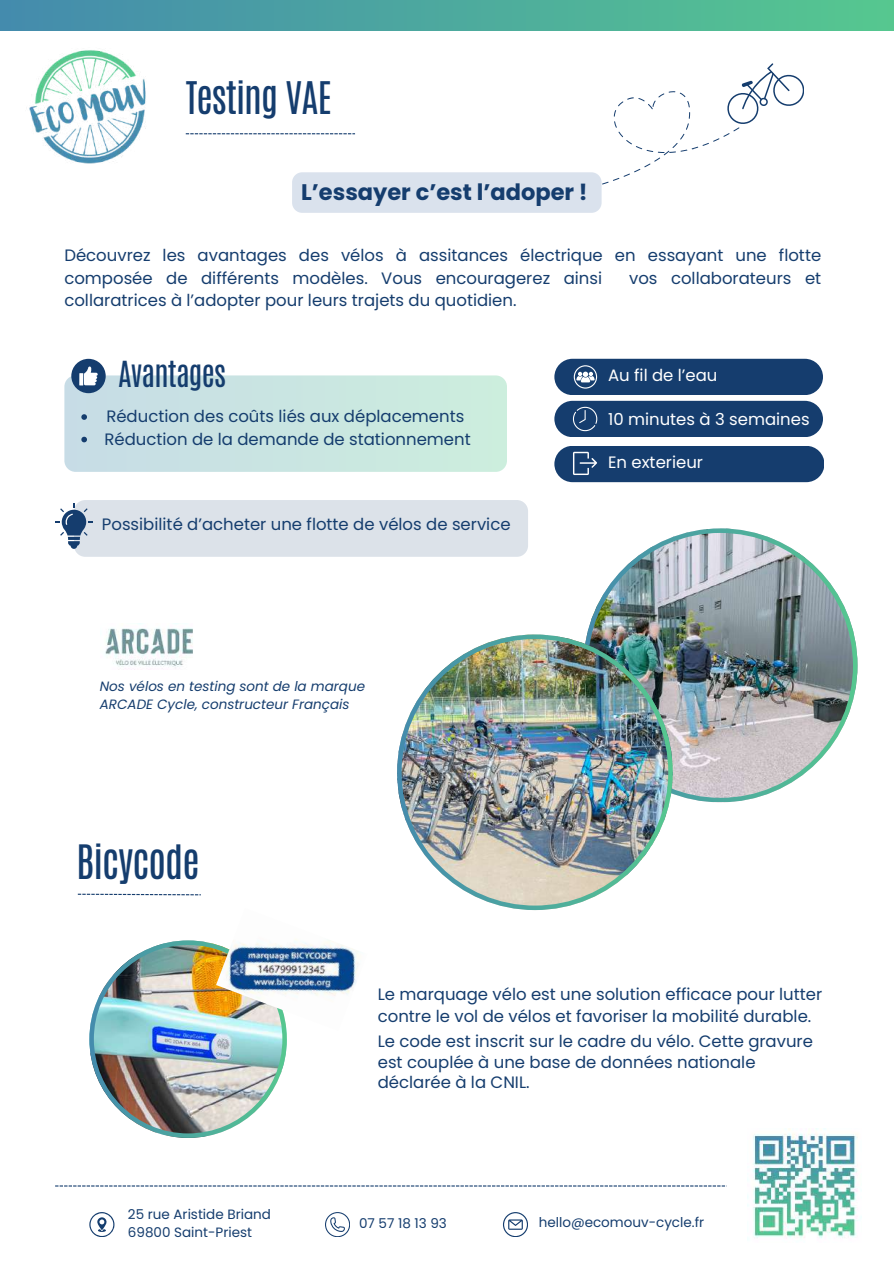
<style>
.page{position:relative;width:894px;height:1264px;background:#fff}
.page>*{position:absolute;margin:0;border:0;box-sizing:border-box;transform-origin:0 0}
.t1{font:39.6px "Antonio";letter-spacing:-.025em;color:#153d6e}
.t2{font:37.5px "Antonio";letter-spacing:-.025em;color:#153d6e}
.t3{font:30px "Antonio";letter-spacing:-.025em;color:#153d6e}
.t4{font:700 22.5px "Poppins";color:#153d6e}
.t5{font:16.5px/22.5px "Poppins";color:#153d6e}
.t6{font:16.5px "Poppins";color:#fff}
.t7{font:13.5px/18px "Poppins";color:#153d6e}
.t8{font:italic 13.5px/18px "Poppins";color:#153d6e}
</style>
<div class="page">
<svg style="left:55px;top:1185px;width:670px;height:1px"></svg>
<img style="left:747px;top:1128px;width:111px;height:112px">
<svg style="left:325px;top:1212px;width:24px;height:24px"></svg>
<svg style="left:503px;top:1212px;width:24px;height:24px"></svg>
<svg style="left:89px;top:1212px;width:25px;height:24px"></svg>
<div style="left:0;top:0;width:893px;height:31px;background:linear-gradient(to right,#448bad,#56c78f)"></div>
<img style="left:29px;top:50px;width:117px;height:114px">
<div style="left:554px;top:359px;width:268px;height:36px;background:#153d6e;border-radius:18px"></div>
<svg style="left:573px;top:365px;width:24px;height:23px"></svg>
<div style="left:554px;top:401px;width:268px;height:36px;background:#153d6e;border-radius:18px"></div>
<svg style="left:572px;top:407px;width:25px;height:24px"></svg>
<div style="left:554px;top:446px;width:270px;height:36px;background:#153d6e;border-radius:18px"></div>
<svg style="left:573px;top:452px;width:24px;height:23px"></svg>
<div style="left:64px;top:375px;width:442px;height:97px;background:#c9e5e2;border-radius:11px"></div>
<img style="left:105px;top:623px;width:88px;height:46px">
<img style="left:587px;top:528px;width:269px;height:274px">
<img style="left:397px;top:634px;width:275px;height:276px">
<div style="left:71px;top:359px;width:35px;height:34px;background:#153d6e;border-radius:50%"></div>
<svg style="left:79px;top:366px;width:19px;height:19px"></svg>
<svg style="left:55px;top:503px;width:21px;height:46px"></svg>
<svg style="left:186px;top:63px;width:617px;height:150px"></svg>
<svg style="left:81px;top:414px;width:6px;height:6px"></svg>
<svg style="left:81px;top:437px;width:6px;height:5px"></svg>
<div style="left:74px;top:500px;width:454px;height:57px;background:#dce2e9;border-radius:11px"></div>
<img style="left:89px;top:940px;width:197px;height:197px">
<svg style="left:78px;top:893px;width:123px;height:2px"></svg>
<img style="left:216px;top:939px;width:143px;height:91px">
<h2 class="t2" style="left:186px;top:71px;width:147px">Testing VAE</h2>
<h3 class="t4" style="left:301px;top:177px;width:288px">L’essayer c’est l’adoper !</h3>
<p class="t5" style="left:64px;top:244px;width:758px">Découvrez les avantages des vélos à assitances électrique en essayant une flotte composée de différents modèles. Vous encouragerez ainsi</p>
<p class="t5" style="left:629px;top:267px;width:193px">vos collaborateurs et</p>
<p class="t5" style="left:64px;top:289px;width:453px">collaratrices à l’adopter pour leurs trajets du quotidien.</p>
<h3 class="t3" style="left:118px;top:353px;width:109px">Avantages</h3>
<p class="t5" style="left:104px;top:405px;width:367px">Réduction des coûts liés aux déplacements<br>Réduction de la demande de stationnement</p>
<p class="t5" style="left:102px;top:513px;width:410px">Possibilité d’acheter une flotte de vélos de service</p>
<p class="t8" style="left:100px;top:677px;width:267px">Nos vélos en testing sont de la marque<br>ARCADE Cycle, constructeur Français</p>
<h1 class="t1" style="left:76px;top:833px;width:125px">Bicycode</h1>
<p class="t6" style="left:608px;top:364px;width:111px">Au fil de l’eau</p>
<p class="t6" style="left:608px;top:408px;width:203px">10 minutes à 3 semaines</p>
<p class="t6" style="left:608px;top:450px;width:96px">En exterieur</p>
<p class="t5" style="left:377px;top:982px;width:446px">Le marquage vélo est une solution efficace pour lutter contre le vol de vélos et favoriser la mobilité durable.</p>
<p class="t5" style="left:377px;top:1031px;width:436px;line-height:20.2px">Le code est inscrit sur le cadre du vélo. Cette gravure est couplée à une base de données nationale déclarée à la CNIL.</p>
<p class="t7" style="left:128px;top:1205px;width:144px">25 rue Aristide Briand<br>69800 Saint-Priest</p>
<p class="t7" style="left:359px;top:1214px;width:89px">07 57 18 13 93</p>
<p class="t7" style="left:538px;top:1213px;width:167px">hello@ecomouv-cycle.fr</p>
</div>
